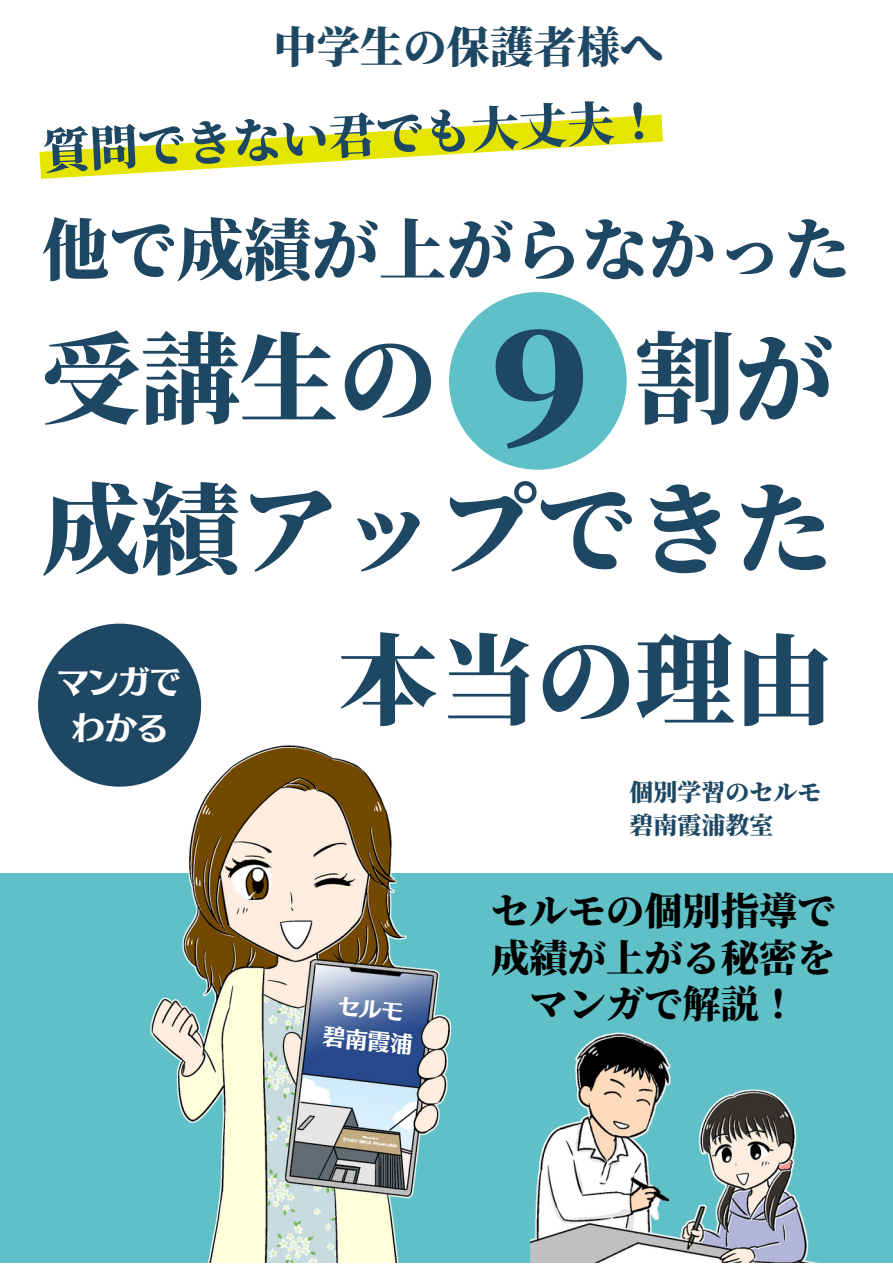
<style>
.page{position:relative;width:893px;height:1264px;background:#fff}
.page>*{position:absolute;margin:0;border:0;box-sizing:border-box;transform-origin:0 0}
.t1{font:800 150.9px "Source Han Serif JP";color:#1d4763}
.t2{font:800 98.85px/150.6px "Source Han Serif JP";color:#1d4763;text-align:right}
.t3{font:800 67.35px "Source Han Serif JP";color:#1d4763}
.t4{font:800 47.7px "Source Han Serif JP";color:#1d4763}
.t5{font:800 43.35px "Source Han Serif JP";color:#1d4763}
.t6{font:800 38.25px/46px "Source Han Serif JP";color:#000;text-align:center}
.t7{font:33px/45.8px "TEST Skip E";color:#fff;text-align:center}
.t8{font:800 24px/32.5px "Source Han Serif JP";color:#1d4763}
.t9{font:22.5px/31.5px "TEST Skip E";color:#fff;text-align:center}
</style>
<div class="page">
<div style="left:0;top:873px;width:892px;height:389px;background:#5fc1c7"></div>
<div style="left:38px;top:623px;width:163px;height:163px;background:#1d4763;border-radius:50%"></div>
<img style="left:41px;top:729px;width:411px;height:533px">
<img style="left:530px;top:1032px;width:284px;height:230px">
<svg style="left:39px;top:114px;width:624px;height:65px"></svg>
<div style="left:449px;top:292px;width:177px;height:178px;background:#5fc1c7;border-radius:50%"></div>
<p class="t5" style="left:273px;top:13px;width:391px">中学生の保護者様へ</p>
<p class="t4" style="left:41px;top:114px;width:621px;rotate:-3deg">質問できない君でも大丈夫！</p>
<h3 class="t3" style="left:42px;top:197px;width:810px">他で成績が上がらなかった</h3>
<h1 class="t1" style="left:462px;top:272px;width:152px">９</h1>
<h2 class="t2" style="left:42px;top:297px;width:397px">受講生の</h2>
<h2 class="t2" style="left:42px;top:297px;width:793px">割が<br>成績アップできた本当の理由</h2>
<p class="t7" style="left:58px;top:659px;width:125px">マンガでわかる</p>
<p class="t9" style="left:327px;top:989px;width:92px;rotate:5deg">セルモ碧南霞浦</p>
<p class="t8" style="left:629px;top:774px;width:193px">個別学習のセルモ碧南霞浦教室</p>
<p class="t6" style="left:491px;top:885px;width:346px">セルモの個別指導で成績が上がる秘密をマンガで解説！</p>
</div>
